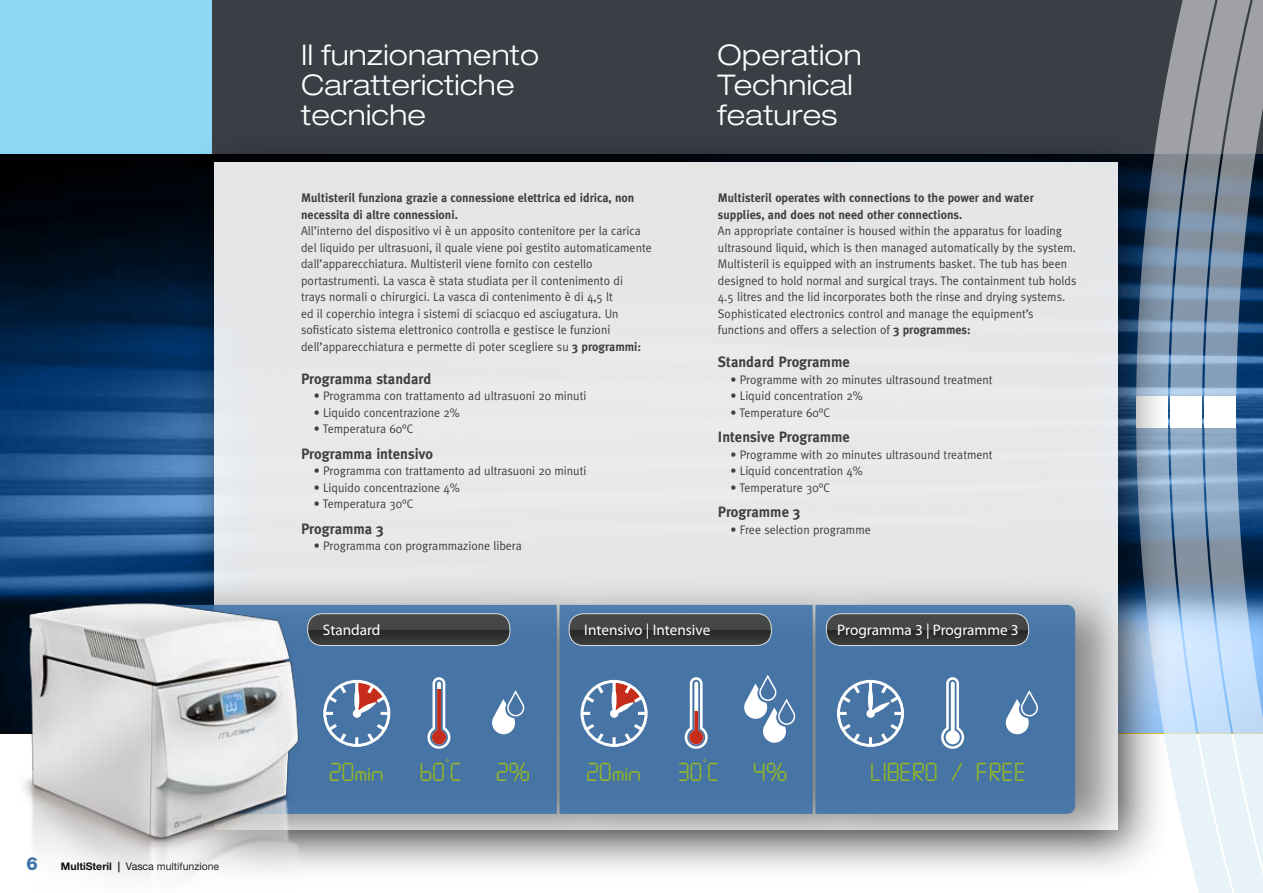
<style>
.page{position:relative;width:1263px;height:893px;background:#fff}
.page>*{position:absolute;margin:0;border:0;box-sizing:border-box;transform-origin:0 0}
.t1{font:300 expanded 28.5px/30px "Helvetica Neue LT";letter-spacing:.01em;color:#fff}
.t2{font:27.15px "LED";letter-spacing:.04em;color:#99bc1c;scale:.96 1}
.t3{font:800 18px "Helvetica Neue LT";color:#3b71aa}
.t4{font:15.3px "Myriad Pro";color:#fff}
.t5{font:700 15px "Meta Plus";color:#3f403d;scale:.96 1}
.t6{font:12.45px/16.5px "Meta Plus";color:#3f403d;scale:.96 1}
.t7{font:700 12.45px/16.5px "Meta Plus";color:#3f403d;scale:.96 1}
.t8{font:10.5px "Helvetica Neue LT";color:#000}
.s1{font-weight:700}
</style>
<div class="page">
<div style="left:89px;top:0;width:1174px;height:552px;background:#3a3e45"></div>
<div style="left:0;top:0;width:212px;height:227px;background:#8cd8f5"></div>
<img style="left:0;top:155px;width:1263px;height:434px">
<div style="left:1170px;top:396px;width:32px;height:32px;background:#fff"></div>
<div style="left:1204px;top:396px;width:32px;height:32px;background:#fff"></div>
<svg style="left:1158px;top:0;width:105px;height:396px;background:#788798"></svg>
<svg style="left:1168px;top:428px;width:95px;height:465px;background:#aec5db"></svg>
<div style="left:179px;top:128px;width:989px;height:753px;background:#000;opacity:.67"></div>
<div style="left:214px;top:163px;width:903px;height:667px;background:#e5e7e9"></div>
<div style="left:127px;top:573px;width:1009px;height:285px;background:#000;opacity:.42"></div>
<div style="left:312px;top:605px;width:763px;height:209px;background:#4674a4"></div>
<svg style="left:312px;top:614px;width:198px;height:31px;background:#3b3e3d"></svg>
<div style="left:307px;top:613px;width:203px;height:33px;border:1px solid #dddfdf;border-radius:14px"></div>
<svg style="left:569px;top:614px;width:202px;height:31px;background:#3c3f3e"></svg>
<div style="left:569px;top:613px;width:203px;height:33px;border:1px solid #dddfdf;border-radius:14px"></div>
<svg style="left:826px;top:614px;width:203px;height:31px;background:#3c3f3f"></svg>
<div style="left:826px;top:613px;width:203px;height:33px;border:1px solid #dddfdf;border-radius:14px"></div>
<img style="left:0;top:589px;width:312px;height:292px">
<svg style="left:323px;top:680px;width:68px;height:67px;background:#7a8ead"></svg>
<svg style="left:492px;top:689px;width:33px;height:45px"></svg>
<svg style="left:427px;top:677px;width:23px;height:72px;background:#8f8ba1"></svg>
<svg style="left:580px;top:680px;width:68px;height:67px;background:#7a8eae"></svg>
<svg style="left:685px;top:677px;width:23px;height:72px"></svg>
<svg style="left:689px;top:711px;width:14px;height:33px"></svg>
<svg style="left:837px;top:680px;width:67px;height:67px;background:#7194b9"></svg>
<svg style="left:1006px;top:689px;width:33px;height:45px"></svg>
<svg style="left:941px;top:677px;width:23px;height:72px;background:#99b2cc"></svg>
<svg style="left:744px;top:673px;width:52px;height:70px;background:#7e9ebf"></svg>
<h3 class="t3" style="left:27px;top:853px;width:13px">6</h3>
<p class="t8" style="left:61px;top:860px;width:160px"><span class="s1">MultiSteril |</span> Vasca multifunzione</p>
<h1 class="t1" style="left:301px;top:39px;width:240px">Il funzionamento<br>Caratterictiche tecniche</h1>
<p class="t7" style="left:301px;top:190px;width:349px">Multisteril funziona grazie a connessione elettrica ed idrica, non necessita di altre connessioni.</p>
<p class="t6" style="left:301px;top:223px;width:367px">All’interno del dispositivo vi è un apposito contenitore per la carica del liquido per ultrasuoni, il quale viene poi gestito automaticamente dall’apparecchiatura. Multisteril viene fornito con cestello portastrumenti. La vasca è stata studiata per il contenimento di<br>trays normali o chirurgici. La vasca di contenimento è di 4,5 lt<br>ed il coperchio integra i sistemi di sciacquo ed asciugatura. Un sofisticato sistema elettronico controlla e gestisce le funzioni dell’apparecchiatura e permette di poter scegliere su <span class="s1">3 programmi:</span></p>
<p class="t5" style="left:301px;top:370px;width:137px">Programma standard</p>
<p class="t6" style="left:314px;top:388px;width:286px">• Programma con trattamento ad ultrasuoni 20 minuti</p>
<p class="t6" style="left:314px;top:404px;width:154px">• Liquido concentrazione 2%</p>
<p class="t6" style="left:314px;top:421px;width:105px">• Temperatura 60°C</p>
<p class="t5" style="left:301px;top:445px;width:139px">Programma intensivo</p>
<p class="t6" style="left:314px;top:463px;width:286px">• Programma con trattamento ad ultrasuoni 20 minuti</p>
<p class="t6" style="left:314px;top:479px;width:154px">• Liquido concentrazione 4%</p>
<p class="t6" style="left:314px;top:496px;width:105px">• Temperatura 30°C</p>
<p class="t5" style="left:301px;top:520px;width:87px">Programma 3</p>
<p class="t6" style="left:314px;top:538px;width:218px">• Programma con programmazione libera</p>
<h1 class="t1" style="left:718px;top:39px;width:146px">Operation<br>Technical features</h1>
<p class="t7" style="left:718px;top:190px;width:331px">Multisteril operates with connections to the power and water supplies, and does not need other connections.</p>
<p class="t6" style="left:718px;top:223px;width:375px">An appropriate container is housed within the apparatus for loading ultrasound liquid, which is then managed automatically by the system.<br>Multisteril is equipped with an instruments basket. The tub has been designed to hold normal and surgical trays. The containment tub holds 4.5 litres and the lid incorporates both the rinse and drying systems.<br>Sophisticated electronics control and manage the equipment’s functions and offers a selection of <span class="s1">3 programmes:</span></p>
<p class="t5" style="left:718px;top:353px;width:139px">Standard Programme</p>
<p class="t6" style="left:731px;top:371px;width:275px">• Programme with 20 minutes ultrasound treatment</p>
<p class="t6" style="left:731px;top:388px;width:139px">• Liquid concentration 2%</p>
<p class="t6" style="left:731px;top:404px;width:105px">• Temperature 60°C</p>
<p class="t5" style="left:718px;top:428px;width:139px">Intensive Programme</p>
<p class="t6" style="left:731px;top:446px;width:275px">• Programme with 20 minutes ultrasound treatment</p>
<p class="t6" style="left:731px;top:463px;width:139px">• Liquid concentration 4%</p>
<p class="t6" style="left:731px;top:479px;width:105px">• Temperature 30°C</p>
<p class="t5" style="left:718px;top:503px;width:87px">Programme 3</p>
<p class="t6" style="left:731px;top:521px;width:148px">• Free selection programme</p>
<p class="t4" style="left:323px;top:620px;width:59px">Standard</p>
<p class="t4" style="left:584px;top:620px;width:128px">Intensivo | Intensive</p>
<p class="t4" style="left:837px;top:620px;width:183px">Programma 3 | Programme 3</p>
<h2 class="t2" style="left:330px;top:758px;width:57px">20min</h2>
<h2 class="t2" style="left:420px;top:758px;width:45px">60°C</h2>
<h2 class="t2" style="left:496px;top:758px;width:36px">2%</h2>
<h2 class="t2" style="left:587px;top:758px;width:57px">20min</h2>
<h2 class="t2" style="left:677px;top:758px;width:45px">30°C</h2>
<h2 class="t2" style="left:754px;top:758px;width:36px">4%</h2>
<h2 class="t2" style="left:871px;top:758px;width:164px">LIBERO / FREE</h2>
</div>
